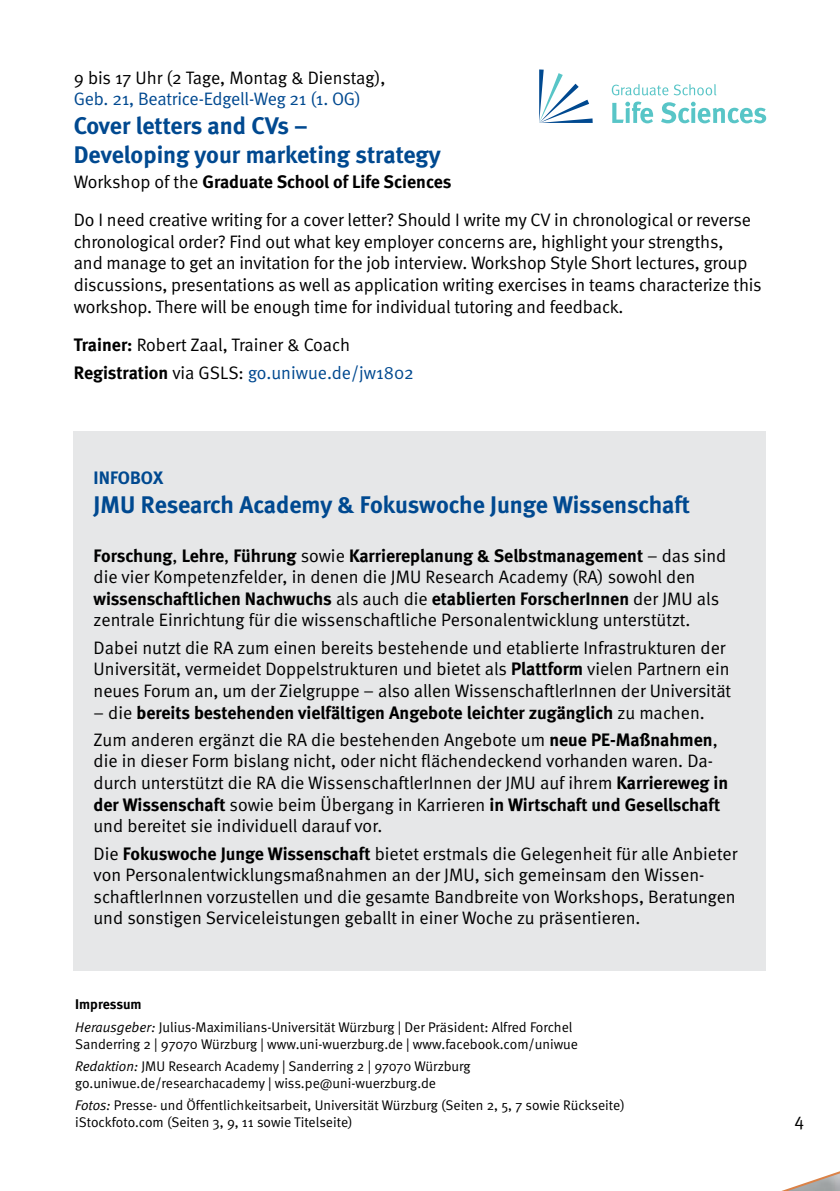
<style>
.page{position:relative;width:840px;height:1191px;background:#fff}
.page>*{position:absolute;margin:0;border:0;box-sizing:border-box;transform-origin:0 0}
.t1{font:700 24px/28.8px "Meta";letter-spacing:-.005em;color:#004990}
.t2{font:18px/21.6px "Meta Normal";letter-spacing:-.005em;color:#000}
.t3{font:700 18px "Meta";color:#000}
.t4{font:18px "Meta Normal";letter-spacing:-.015em;color:#004990}
.t5{font:700 18px "Meta";color:#004990}
.t6{font:14px/16.8px "Meta Normal";color:#000}
.t7{font:700 14px "Meta";letter-spacing:-.005em;color:#000}
.s1{font-family:"Meta Normal";font-weight:400}
.s2{font-family:"Meta";font-weight:700}
.s3{color:#004990}
.s4{font-style:italic}
</style>
<div class="page">
<div style="left:74px;top:431px;width:691px;height:539px;background:#e6e7e8"></div>
<svg style="left:611px;top:84px;width:105px;height:11px"></svg>
<svg style="left:612px;top:102px;width:40px;height:21px"></svg>
<svg style="left:661px;top:102px;width:104px;height:21px"></svg>
<svg style="left:539px;top:69px;width:53px;height:54px"></svg>
<svg style="left:710px;top:873px;width:129px;height:318px"></svg>
<p class="t2" style="left:74px;top:67px;width:313px">9 bis 17 Uhr (2 Tage, Montag &amp; Dienstag),</p>
<p class="t4" style="left:74px;top:89px;width:288px">Geb. 21, Beatrice-Edgell-Weg 21 (1. OG)</p>
<h1 class="t1" style="left:74px;top:111px;width:368px">Cover letters and CVs –<br>Developing your marketing strategy</h1>
<p class="t3" style="left:74px;top:171px;width:379px"><span class="s1">Workshop of the</span> Graduate School of Life Sciences</p>
<p class="t2" style="left:74px;top:209px;width:689px">Do I need creative writing for a cover letter? Should I write my CV in chronological or reverse chronological order? Find out what key employer concerns are, highlight your strengths,<br>and manage to get an invitation for the job interview. Workshop Style Short lectures, group discussions, presentations as well as application writing exercises in teams characterize this workshop. There will be enough time for individual tutoring and feedback.</p>
<p class="t2" style="left:74px;top:331px;width:341px;line-height:27.2px"><span class="s2">Trainer:</span> Robert Zaal, Trainer &amp; Coach<br><span class="s2">Registration</span> via GSLS: <span class="s3">go.uniwue.de/jw1802</span></p>
<p class="t5" style="left:94px;top:467px;width:71px">INFOBOX</p>
<h1 class="t1" style="left:94px;top:490px;width:597px">JMU Research Academy &amp; Fokuswoche Junge Wissenschaft</h1>
<p class="t3" style="left:94px;top:544px;width:634px">Forschung<span class="s1">,</span> Lehre<span class="s1">,</span> Führung <span class="s1">sowie</span> Karriereplanung &amp; Selbstmanagement <span class="s1">– das sind</span></p>
<p class="t2" style="left:94px;top:566px;width:603px">die vier Kompetenzfelder, in denen die JMU Research Academy (RA) sowohl den</p>
<p class="t3" style="left:94px;top:588px;width:627px">wissenschaftlichen Nachwuchs <span class="s1">als auch die</span> etablierten ForscherInnen <span class="s1">der JMU als</span></p>
<p class="t2" style="left:94px;top:606px;width:633px;line-height:27.2px">zentrale Einrichtung für die wissenschaftliche Personalentwicklung unterstützt.<br>Dabei nutzt die RA zum einen bereits bestehende und etablierte Infrastrukturen der</p>
<p class="t2" style="left:94px;top:658px;width:638px">Universität, vermeidet Doppelstrukturen und bietet als <span class="s2">Plattform</span> vielen Partnern ein neues Forum an, um der Zielgruppe – also allen WissenschaftlerInnen der Universität</p>
<p class="t3" style="left:94px;top:701px;width:612px"><span class="s1">– die</span> bereits bestehenden vielfältigen Angebote leichter zugänglich <span class="s1">zu machen.</span></p>
<p class="t2" style="left:94px;top:728px;width:635px">Zum anderen ergänzt die RA die bestehenden Angebote um <span class="s2">neue PE-Maßnahmen</span>, die in dieser Form bislang nicht, oder nicht flächendeckend vorhanden waren. Da&shy;durch unterstützt die RA die WissenschaftlerInnen der JMU auf ihrem <span class="s2">Karriereweg in</span></p>
<p class="t3" style="left:94px;top:793px;width:627px">der Wissenschaft <span class="s1">sowie beim Übergang in Karrieren</span> in Wirtschaft und Gesellschaft</p>
<p class="t2" style="left:94px;top:812px;width:645px;line-height:27.2px">und bereitet sie individuell darauf vor.<br>Die <span class="s2">Fokuswoche Junge Wissenschaft</span> bietet erstmals die Gelegenheit für alle Anbieter</p>
<p class="t2" style="left:94px;top:864px;width:643px">von Personalentwicklungsmaßnahmen an der JMU, sich gemeinsam den Wissen&shy;schaftlerInnen vorzustellen und die gesamte Bandbreite von Workshops, Beratungen und sonstigen Serviceleistungen geballt in einer Woche zu präsentieren.</p>
<p class="t7" style="left:75px;top:996px;width:68px">Impressum</p>
<p class="t6" style="left:75px;top:1018px;width:504px"><span class="s4">Herausgeber:</span> Julius-Maximilians-Universität Würzburg | Der Präsident: Alfred Forchel<br>Sanderring 2 | 97070 Würzburg | www.uni-wuerzburg.de | www.facebook.com/uniwue</p>
<p class="t6" style="left:75px;top:1057px;width:397px"><span class="s4">Redaktion:</span> JMU Research Academy | Sanderring 2 | 97070 Würzburg go.uniwue.de/researchacademy | wiss.pe@uni-wuerzburg.de</p>
<p class="t6" style="left:75px;top:1097px;width:551px"><span class="s4">Fotos:</span> Presse- und Öffentlichkeitsarbeit, Universität Würzburg (Seiten 2, 5, 7 sowie Rückseite) iStockfoto.com (Seiten 3, 9, 11 sowie Titelseite)</p>
<p class="t2" style="left:794px;top:1108px;width:11px">4</p>
</div>
